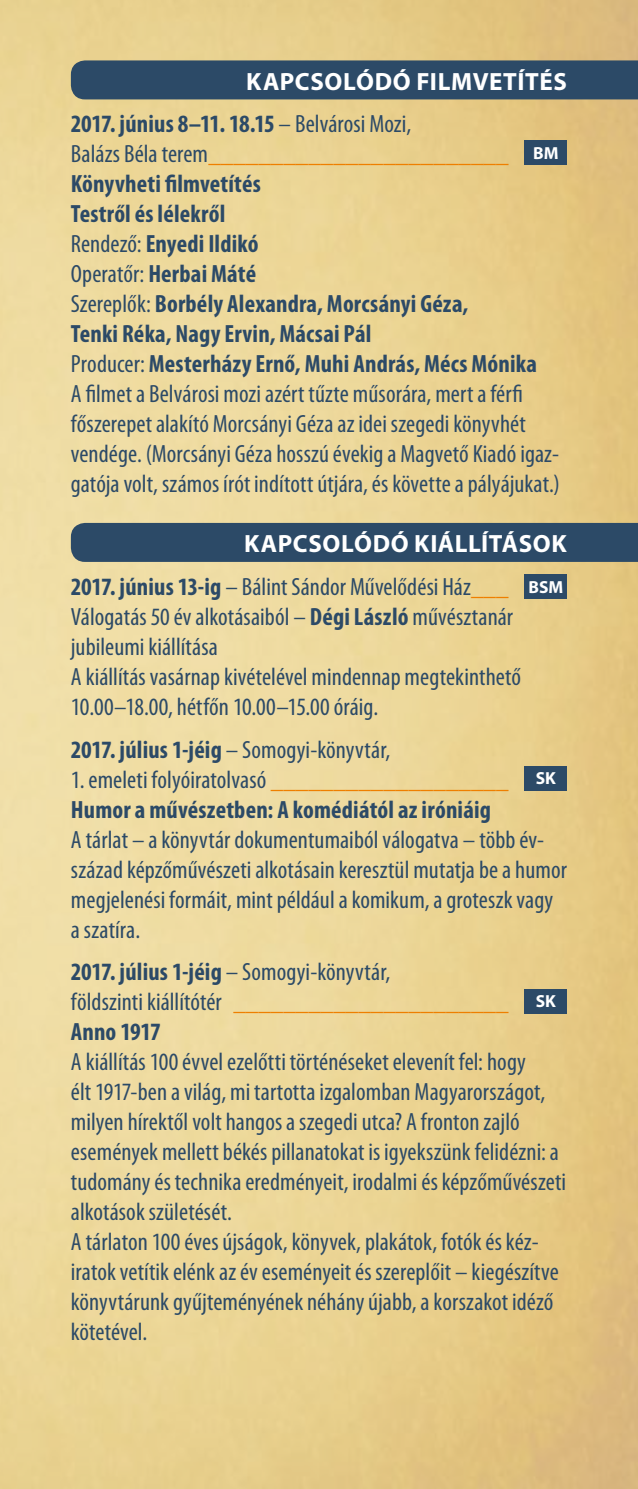
<style>
.page{position:relative;width:638px;height:1489px;background:#fff}
.page>*{position:absolute;margin:0;border:0;box-sizing:border-box;transform-origin:0 0}
.t1{font:condensed 25px/30px "Myriad Pro";letter-spacing:.005em;color:#2c4a67}
.t2{font:700 condensed 25px/30px "Myriad Pro";letter-spacing:.005em;color:#2c4a67}
.t3{font:700 25px/42.5px "Myriad Pro";letter-spacing:.025em;color:#fff}
.t4{font:700 17.5px "Myriad Pro";color:#fff}
.s1{font-stretch:condensed;color:#2c4a67}
.s2{font-weight:400;font-stretch:condensed;color:#2c4a67}
.s3{color:#ee7f00}
.s4{font-weight:700}
.s5{font-weight:700;font-stretch:normal;color:#fff}
.s6{font-weight:400}
.s7{font-weight:400;color:#ee7f00}
</style>
<div class="page">
<img style="left:0;top:0;width:638px;height:1488px">
<div style="left:71px;top:60px;width:567px;height:39px;background:#2c4a67"></div>
<div style="left:71px;top:523px;width:567px;height:39px;background:#2c4a67"></div>
<div style="left:524px;top:574px;width:43px;height:24px;background:#2c4a67"></div>
<div style="left:524px;top:141px;width:43px;height:24px;background:#2c4a67"></div>
<div style="left:524px;top:766px;width:43px;height:24px;background:#2c4a67"></div>
<div style="left:524px;top:989px;width:43px;height:24px;background:#2c4a67"></div>
<p class="t3" style="left:71px;top:60px;width:497px;text-indent:175px">KAPCSOLÓDÓ FILMVETÍTÉS<br><span class="s1">2017. június 8–11. 18.15</span> <span class="s2">– Belvárosi Mozi,</span></p>
<p class="t1" style="left:71px;top:139px;width:490px">Balázs Béla terem<span class="s3">________________________ </span><span class="s4">Könyvheti filmvetítés<br>Testről és lélekről<br></span>Rendező: <span class="s4">Enyedi Ildikó<br></span>Operatőr: <span class="s4">Herbai Máté<br></span>Szereplők: <span class="s4">Borbély Alexandra, Morcsányi Géza,<br>Tenki Réka, Nagy Ervin, Mácsai Pál<br></span>Producer: <span class="s4">Mesterházy Ernő, Muhi András, Mécs Mónika<br></span>A filmet a Belvárosi mozi azért tűzte műsorára, mert a férfi főszerepet alakító Morcsányi Géza az idei szegedi könyvhét vendége. (Morcsányi Géza hosszú évekig a Magvető Kiadó igaz&shy;gatója volt, számos írót indított útjára, és követte a pályájukat.)</p>
<p class="t1" style="left:71px;top:523px;width:497px;line-height:42.5px;text-indent:173px"><span class="s5">KAPCSOLÓDÓ KIÁLLÍTÁSOK<br></span><span class="s4">2017. június 13-ig</span> – Bálint Sándor Művelődési Ház<span class="s3">___</span></p>
<p class="t1" style="left:71px;top:602px;width:452px">Válogatás 50 év alkotásaiból – <span class="s4">Dégi László</span> művésztanár jubileumi kiállítása<br>A kiállítás vasárnap kivételével mindennap megtekinthető 10.00–18.00, hétfőn 10.00–15.00 óráig.</p>
<p class="t1" style="left:71px;top:734px;width:321px"><span class="s4">2017. július 1-jéig</span> – Somogyi-könyvtár,</p>
<p class="t2" style="left:71px;top:764px;width:439px"><span class="s6">1. emeleti folyóiratolvasó</span> <span class="s7">___________________<br></span>Humor a művészetben: A komédiától az iróniáig</p>
<p class="t1" style="left:71px;top:824px;width:497px">A tárlat – a könyvtár dokumentumaiból válogatva – több év&shy;század képzőművészeti alkotásain keresztül mutatja be a humor megjelenési formáit, mint például a komikum, a groteszk vagy a szatíra.</p>
<p class="t1" style="left:71px;top:957px;width:439px"><span class="s4">2017. július 1-jéig</span> – Somogyi-könyvtár,<br>földszinti kiállítótér <span class="s3">______________________<br></span><span class="s4">Anno 1917</span></p>
<p class="t1" style="left:71px;top:1047px;width:497px">A kiállítás 100 évvel ezelőtti történéseket elevenít fel: hogy<br>élt 1917-ben a világ, mi tartotta izgalomban Magyarországot, milyen hírektől volt hangos a szegedi utca? A fronton zajló események mellett békés pillanatokat is igyekszünk felidézni: a tudomány és technika eredményeit, irodalmi és képzőművészeti alkotások születését.<br>A tárlaton 100 éves újságok, könyvek, plakátok, fotók és kéz&shy;iratok vetítik elénk az év eseményeit és szereplőit – kiegészítve könyvtárunk gyűjteményének néhány újabb, a korszakot idéző kötetével.</p>
<p class="t4" style="left:533px;top:143px;width:27px">BM</p>
<p class="t4" style="left:528px;top:577px;width:36px">BSM</p>
<p class="t4" style="left:536px;top:768px;width:22px">SK</p>
<p class="t4" style="left:536px;top:991px;width:22px">SK</p>
</div>
